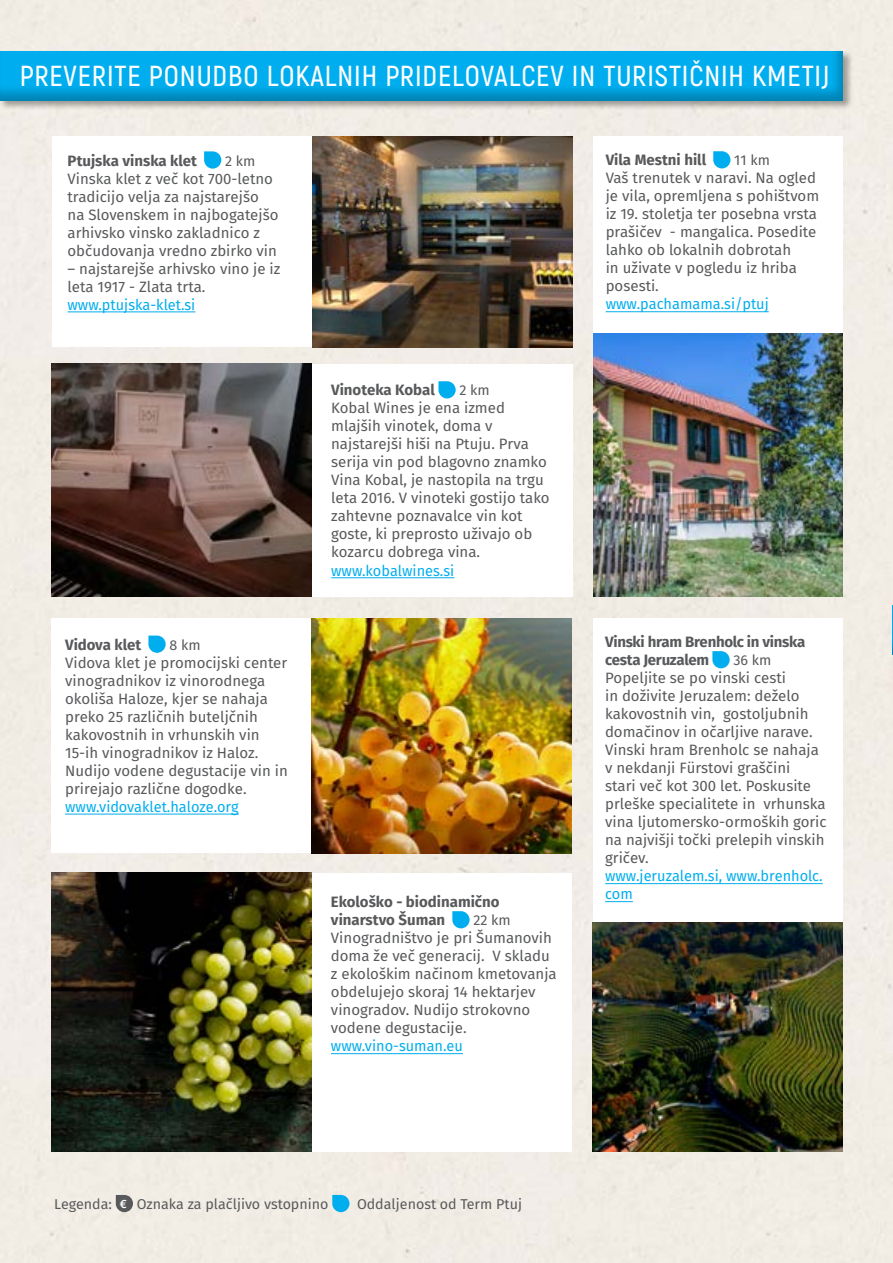
<style>
.page{position:relative;width:893px;height:1263px;background:#f1ede4}
.page>*{position:absolute;margin:0;border:0;box-sizing:border-box;transform-origin:0 0}
.t1{font:600 28.95px "Akrobat";letter-spacing:.03em;color:#fff}
.t2{font:15px/18px "Fira Sans";color:#58595b}
.t3{font:15px/18px "Fira Sans";color:#00aeef}
.t4{font:700 15px/18px "Fira Sans";color:#58595b}
.t5{font:700 15px/18px "Fira Sans";letter-spacing:-.02em;color:#58595b}
.t6{font:14.25px "Fira Sans";color:#58595b}
.s1{font-weight:500;font-size:12px;color:#fff}
</style>
<div class="page">
<div style="left:0;top:51px;width:853px;height:60px;background:#000;opacity:.35"></div>
<div style="left:0;top:40px;width:855px;height:61px;background:#000;opacity:.25"></div>
<div style="left:52px;top:136px;width:281px;height:211px;background:#fff"></div>
<img style="left:312px;top:136px;width:260px;height:211px">
<div style="left:291px;top:364px;width:281px;height:232px;background:#fff"></div>
<img style="left:52px;top:364px;width:260px;height:232px">
<hr style="left:68px;top:311px;width:127px;height:1px;background:#00aeef">
<svg style="left:204px;top:151px;width:17px;height:18px"></svg>
<hr style="left:331px;top:577px;width:123px;height:1px;background:#00aeef">
<svg style="left:438px;top:381px;width:18px;height:17px"></svg>
<div style="left:593px;top:136px;width:250px;height:196px;background:#fff"></div>
<img style="left:593px;top:333px;width:250px;height:264px">
<hr style="left:606px;top:311px;width:163px;height:1px;background:#00aeef">
<svg style="left:713px;top:151px;width:17px;height:17px"></svg>
<div style="left:51px;top:618px;width:282px;height:235px;background:#fff"></div>
<img style="left:312px;top:618px;width:260px;height:235px">
<hr style="left:65px;top:814px;width:174px;height:1px;background:#00aeef">
<svg style="left:148px;top:636px;width:18px;height:17px"></svg>
<div style="left:593px;top:618px;width:249px;height:304px;background:#fff"></div>
<img style="left:593px;top:922px;width:249px;height:230px">
<hr style="left:605px;top:883px;width:218px;height:1px;background:#00aeef">
<svg style="left:605px;top:901px;width:28px;height:1px"></svg>
<svg style="left:712px;top:651px;width:18px;height:17px"></svg>
<div style="left:290px;top:873px;width:282px;height:279px;background:#fff"></div>
<img style="left:51px;top:873px;width:260px;height:279px">
<hr style="left:331px;top:1053px;width:132px;height:1px;background:#00aeef">
<svg style="left:452px;top:911px;width:18px;height:17px"></svg>
<hr style="left:892px;top:605px;width:1px;height:60px;background:#ede9e0">
<div style="left:879px;top:594px;width:14px;height:62px;background:#f0ece4"></div>
<svg style="left:116px;top:1195px;width:17px;height:17px"></svg>
<svg style="left:332px;top:1195px;width:17px;height:17px"></svg>
<h1 class="t1" style="left:20px;top:58px;width:811px">PREVERITE PONUDBO LOKALNIH PRIDELOVALCEV IN TURISTIČNIH KMETIJ</h1>
<p class="t4" style="left:68px;top:152px;width:131px">Ptujska vinska klet</p>
<p class="t6" style="left:225px;top:151px;width:32px">2 km</p>
<p class="t2" style="left:68px;top:170px;width:212px">Vinska klet z več kot 700-letno tradicijo velja za najstarejšo na Slovenskem in najbogatejšo arhivsko vinsko zakladnico z občudovanja vredno zbirko vin</p>
<p class="t2" style="left:68px;top:260px;width:214px">– najstarejše arhivsko vino je iz leta 1917 - Zlata trta.</p>
<p class="t3" style="left:68px;top:296px;width:129px">www.ptujska-klet.si</p>
<p class="t4" style="left:65px;top:637px;width:78px">Vidova klet</p>
<p class="t6" style="left:169px;top:635px;width:33px">8 km</p>
<p class="t2" style="left:65px;top:655px;width:224px">Vidova klet je promocijski center vinogradnikov iz vinorodnega okoliša Haloze, kjer se nahaja preko 25 različnih buteljčnih kakovostnih in vrhunskih vin<br>15-ih vinogradnikov iz Haloz.<br>Nudijo vodene degustacije vin in prirejajo različne dogodke.</p>
<p class="t3" style="left:65px;top:799px;width:175px">www.vidovaklet.haloze.org</p>
<p class="t4" style="left:331px;top:382px;width:105px">Vinoteka Kobal</p>
<p class="t6" style="left:459px;top:380px;width:32px">2 km</p>
<p class="t2" style="left:331px;top:400px;width:220px">Kobal Wines je ena izmed mlajših vinotek, doma v najstarejši hiši na Ptuju. Prva serija vin pod blagovno znamko<br>Vina Kobal, je nastopila na trgu leta 2016. V vinoteki gostijo tako zahtevne poznavalce vin kot goste, ki preprosto uživajo ob kozarcu dobrega vina.</p>
<p class="t3" style="left:331px;top:562px;width:125px">www.kobalwines.si</p>
<p class="t4" style="left:331px;top:894px;width:170px">Ekološko - biodinamično vinarstvo Šuman</p>
<p class="t6" style="left:473px;top:910px;width:39px">22 km</p>
<p class="t2" style="left:331px;top:930px;width:227px">Vinogradništvo je pri Šumanovih doma že več generacij. V skladu z ekološkim načinom kmetovanja obdelujejo skoraj 14 hektarjev vinogradov. Nudijo strokovno vodene degustacije.</p>
<p class="t3" style="left:331px;top:1038px;width:133px">www.vino-suman.eu</p>
<p class="t4" style="left:606px;top:152px;width:102px">Vila Mestni hill</p>
<p class="t6" style="left:734px;top:150px;width:37px">11 km</p>
<p class="t2" style="left:606px;top:170px;width:215px">Vaš trenutek v naravi. Na ogled je vila, opremljena s pohištvom iz 19. stoletja ter posebna vrsta prašičev - mangalica. Posedite lahko ob lokalnih dobrotah<br>in uživate v pogledu iz hriba posesti.</p>
<p class="t3" style="left:606px;top:296px;width:165px">www.pachamama.si/ptuj</p>
<p class="t5" style="left:605px;top:634px;width:202px">Vinski hram Brenholc in vinska cesta Jeruzalem</p>
<p class="t6" style="left:733px;top:650px;width:39px">36 km</p>
<p class="t2" style="left:605px;top:670px;width:223px">Popeljite se po vinski cesti<br>in doživite Jeruzalem: deželo kakovostnih vin, gostoljubnih domačinov in očarljive narave.<br>Vinski hram Brenholc se nahaja v nekdanji Fürstovi graščini<br>stari več kot 300 let. Poskusite prleške specialitete in vrhunska vina ljutomersko-ormoških goric na najvišji točki prelepih vinskih gričev.</p>
<p class="t3" style="left:605px;top:868px;width:219px">www.jeruzalem.si, www.brenholc. com</p>
<p class="t6" style="left:54px;top:1194px;width:276px">Legenda: <span class="s1">€</span> Oznaka za plačljivo vstopnino</p>
<p class="t6" style="left:357px;top:1194px;width:166px">Oddaljenost od Term Ptuj</p>
</div>
